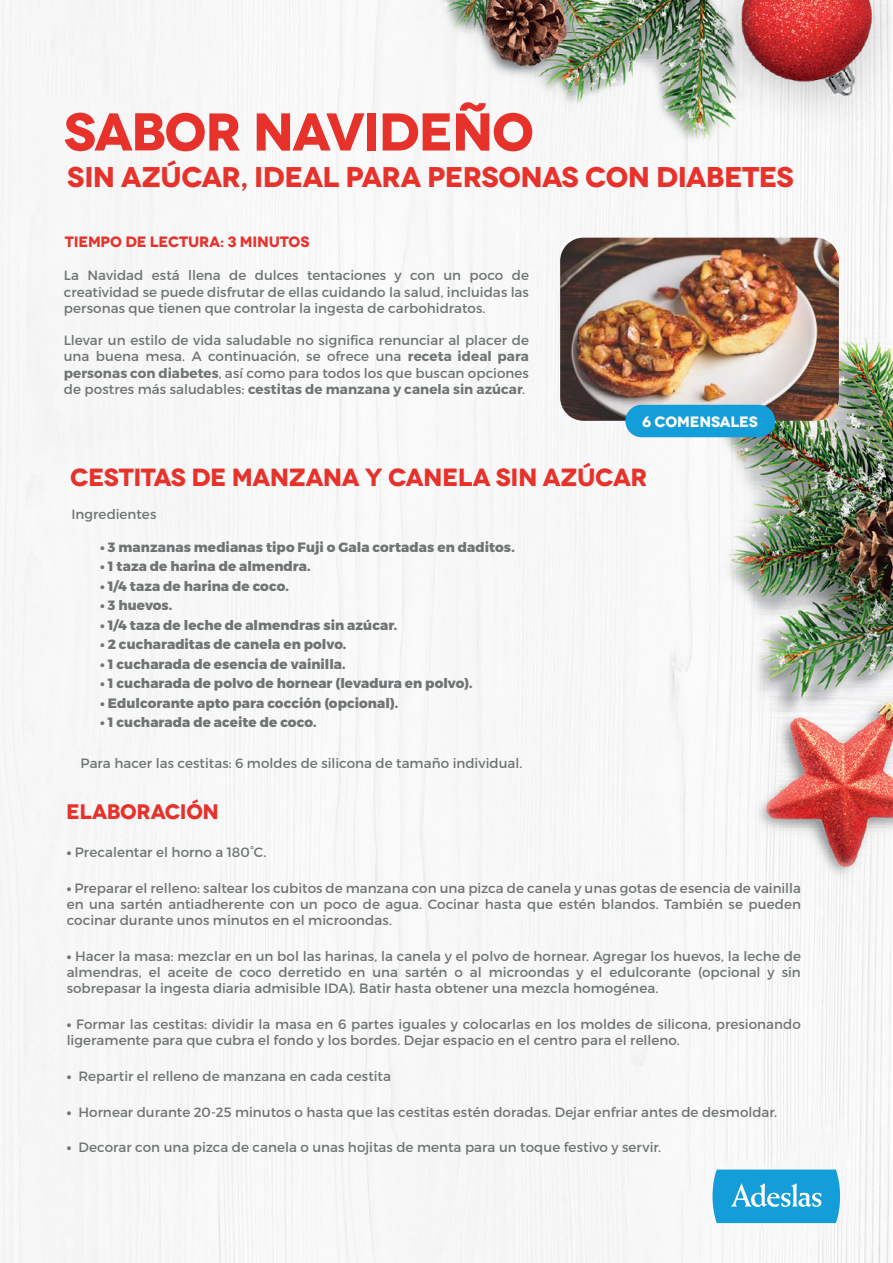
<style>
.page{position:relative;width:893px;height:1263px;background:#fff}
.page>*{position:absolute;margin:0;border:0;box-sizing:border-box;transform-origin:0 0}
.t1{font:700 expanded 53.1px "Novecento";letter-spacing:-.03em;color:#e7322c}
.t2{font:700 expanded 28.5px "Novecento";letter-spacing:-.025em;color:#e7322c}
.t3{font:700 expanded 24.9px "Novecento";letter-spacing:-.025em;color:#e7322c}
.t4{font:700 expanded 21px "Novecento";letter-spacing:-.02em;color:#e7322c}
.t5{font:700 expanded 15px "Novecento";letter-spacing:-.015em;color:#e7322c}
.t6{font:700 expanded 15px "Novecento";letter-spacing:-.02em;color:#fff}
.t7{font:13.5px/16.2px "Montserrat";letter-spacing:.005em;color:#707475;text-align:justify}
.t8{font:800 13.5px "Montserrat";letter-spacing:.005em;color:#707475}
.s1{font-weight:700}
.s2{font-weight:800}
</style>
<div class="page">
<img style="left:0;top:0;width:891px;height:1263px">
<svg style="left:712px;top:1169px;width:128px;height:54px;background:#31a9dd"></svg>
<img style="left:391px;top:0;width:501px;height:156px">
<img style="left:682px;top:283px;width:211px;height:682px">
<img style="left:560px;top:238px;width:279px;height:183px">
<div style="left:625px;top:405px;width:150px;height:32px;background:#139dd9;border-radius:16px"></div>
<h1 class="t1" style="left:64px;top:99px;width:472px">SABOR NAVIDEÑO</h1>
<h2 class="t2" style="left:67px;top:159px;width:728px">SIN AZÚCAR, IDEAL PARA PERSONAS CON DIABETES</h2>
<p class="t5" style="left:65px;top:232px;width:246px">TIEMPO DE LECTURA: 3 MINUTOS</p>
<p class="t7" style="left:64px;top:267px;width:467px">La Navidad está llena de dulces tentaciones y con un poco de creatividad se puede disfrutar de ellas cuidando la salud, incluidas las personas que tienen que controlar la ingesta de carbohidratos.</p>
<p class="t7" style="left:64px;top:332px;width:467px">Llevar un estilo de vida saludable no significa renunciar al placer de una buena mesa. A continuación, se ofrece una <span class="s1">receta ideal para personas con diabetes</span>, así como para todos los que buscan opciones de postres más saludables: <span class="s1">cestitas de manzana y canela sin azúcar</span>.</p>
<p class="t6" style="left:642px;top:412px;width:117px">6 COMENSALES</p>
<h3 class="t3" style="left:70px;top:462px;width:578px">CESTITAS DE MANZANA Y CANELA SIN AZÚCAR</h3>
<p class="t7" style="left:72px;top:506px;width:86px">Ingredientes</p>
<p class="t8" style="left:100px;top:538px;width:416px">• 3 manzanas medianas tipo Fuji o Gala cortadas en daditos.</p>
<p class="t8" style="left:100px;top:558px;width:212px">• 1 taza de harina de almendra.</p>
<p class="t8" style="left:100px;top:577px;width:190px">• 1/4 taza de harina de coco.</p>
<p class="t8" style="left:100px;top:597px;width:74px">• 3 huevos.</p>
<p class="t8" style="left:100px;top:616px;width:298px">• 1/4 taza de leche de almendras sin azúcar.</p>
<p class="t8" style="left:100px;top:636px;width:248px">• 2 cucharaditas de canela en polvo.</p>
<p class="t8" style="left:100px;top:655px;width:247px">• 1 cucharada de esencia de vainilla.</p>
<p class="t8" style="left:100px;top:675px;width:374px">• 1 cucharada de polvo de hornear (levadura en polvo).</p>
<p class="t8" style="left:100px;top:694px;width:300px">• Edulcorante apto para cocción (opcional).</p>
<p class="t8" style="left:100px;top:714px;width:218px">• 1 cucharada de aceite de coco.</p>
<p class="t7" style="left:81px;top:755px;width:443px">Para hacer las cestitas: 6 moldes de silicona de tamaño individual.</p>
<h3 class="t4" style="left:66px;top:798px;width:154px">ELABORACIÓN</h3>
<p class="t7" style="left:67px;top:844px;width:201px"><span class="s2">•</span> Precalentar el horno a 180°C.</p>
<p class="t7" style="left:67px;top:880px;width:736px"><span class="s2">•</span> Preparar el relleno: saltear los cubitos de manzana con una pizca de canela y unas gotas de esencia de vainilla en una sartén antiadherente con un poco de agua. Cocinar hasta que estén blandos. También se pueden cocinar durante unos minutos en el microondas.</p>
<p class="t7" style="left:67px;top:948px;width:736px"><span class="s2">•</span> Hacer la masa: mezclar en un bol las harinas, la canela y el polvo de hornear. Agregar los huevos, la leche de almendras, el aceite de coco derretido en una sartén o al microondas y el edulcorante (opcional y sin sobrepasar la ingesta diaria admisible IDA). Batir hasta obtener una mezcla homogénea.</p>
<p class="t7" style="left:67px;top:1016px;width:736px"><span class="s2">•</span> Formar las cestitas: dividir la masa en 6 partes iguales y colocarlas en los moldes de silicona, presionando ligeramente para que cubra el fondo y los bordes. Dejar espacio en el centro para el relleno.</p>
<p class="t7" style="left:67px;top:1068px;width:326px"><span class="s2">•</span> Repartir el relleno de manzana en cada cestita</p>
<p class="t7" style="left:67px;top:1103px;width:712px"><span class="s2">•</span> Hornear durante 20-25 minutos o hasta que las cestitas estén doradas. Dejar enfriar antes de desmoldar.</p>
<p class="t7" style="left:67px;top:1139px;width:596px"><span class="s2">•</span> Decorar con una pizca de canela o unas hojitas de menta para un toque festivo y servir.</p>
</div>
